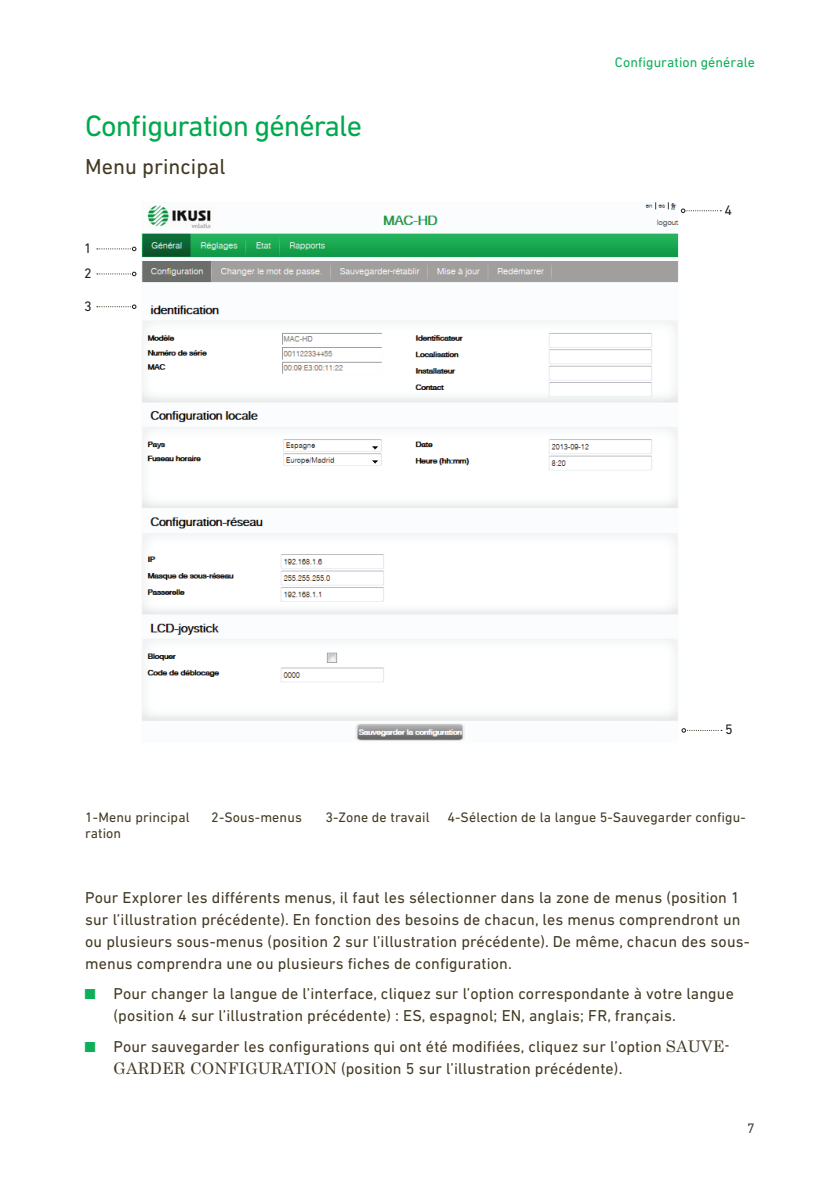
<style>
.page{position:relative;width:840px;height:1191px;background:#fff}
.page>*{position:absolute;margin:0;border:0;box-sizing:border-box;transform-origin:0 0}
.t1{font:30px "DIN Next LT Pro";letter-spacing:-.03em;color:#00a94e}
.t2{font:22px "DIN Next LT Pro";color:#433922}
.t3{font:16px/22px "DIN Next LT Pro";letter-spacing:.01em;color:#433922}
.t4{font:14px "DIN Next LT Pro";letter-spacing:.01em;color:#433922}
.t5{font:14px "DIN Next LT Pro";letter-spacing:.005em;color:#0daf5a}
.t6{font:14px "DIN Next LT Pro";color:#231f20}
.t7{font:14px "DIN Next LT Pro";color:#3e3e3f}
.s1{font-family:"Century"}
</style>
<div class="page">
<svg style="left:97px;top:272px;width:39px;height:4px"></svg>
<svg style="left:97px;top:305px;width:39px;height:4px"></svg>
<svg style="left:97px;top:247px;width:39px;height:4px"></svg>
<svg style="left:680px;top:209px;width:41px;height:4px"></svg>
<svg style="left:681px;top:728px;width:40px;height:4px"></svg>
<img style="left:141px;top:203px;width:537px;height:538px">
<h1 class="t1" style="left:85px;top:108px;width:278px">Configuration générale</h1>
<h2 class="t2" style="left:85px;top:153px;width:142px">Menu principal</h2>
<p class="t6" style="left:84px;top:240px;width:9px">1</p>
<p class="t6" style="left:84px;top:265px;width:9px">2</p>
<p class="t6" style="left:84px;top:298px;width:9px">3</p>
<p class="t5" style="left:614px;top:54px;width:141px">Configuration générale</p>
<p class="t6" style="left:724px;top:202px;width:9px">4</p>
<p class="t6" style="left:725px;top:721px;width:9px">5</p>
<p class="t4" style="left:85px;top:809px;width:106px">1-Menu principal</p>
<p class="t4" style="left:211px;top:809px;width:92px">2-Sous-menus</p>
<p class="t4" style="left:325px;top:809px;width:106px">3-Zone de travail</p>
<p class="t4" style="left:447px;top:809px;width:299px">4-Sélection de la langue 5-Sauvegarder configu-</p>
<p class="t4" style="left:85px;top:825px;width:38px">ration</p>
<p class="t3" style="left:85px;top:886px;width:666px">Pour Explorer les différents menus, il faut les sélectionner dans la zone de menus (position 1 sur l’illustration précédente). En fonction des besoins de chacun, les menus comprendront un ou plusieurs sous-menus (position 2 sur l’illustration précédente). De même, chacun des sous&shy;menus comprendra une ou plusieurs fiches de configuration.</p>
<p class="t3" style="left:113px;top:982px;width:621px">Pour changer la langue de l’interface, cliquez sur l’option correspondante à votre langue (position 4 sur l’illustration précédente) : ES, espagnol; EN, anglais; FR, français.</p>
<p class="t3" style="left:113px;top:1035px;width:617px">Pour sauvegarder les configurations qui ont été modifiées, cliquez sur l’option <span class="s1">SAUVE-<br>GARDER CONFIGURATION</span> (position 5 sur l’illustration précédente).</p>
<p class="t7" style="left:746px;top:1120px;width:9px">7</p>
</div>
